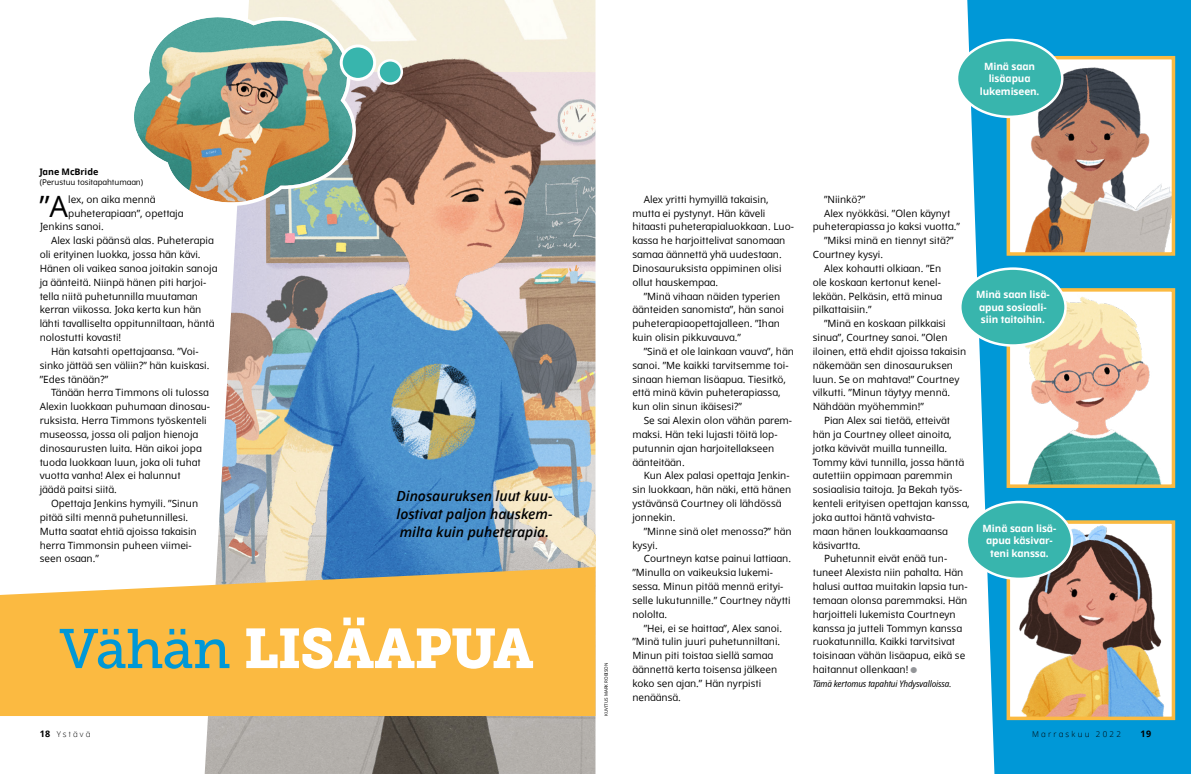
<style>
.page{position:relative;width:1191px;height:774px;background:#fff}
.page>*{position:absolute;margin:0;border:0;box-sizing:border-box;transform-origin:0 0}
.ARTCL_title_Dots{font:55.5px "Museo Slablds Lat 900";letter-spacing:-.02em;color:#fff}
.ARTCL_para_first{font:29.4px "Dots Solidlds Lat";color:#000}
.t1{font:italic 600 14px/18px "Dots Solidlds Lat";color:#000;text-align:justify}
.ARTCL_para{font:10px/13.8px "Dots Solidlds Lat";color:#000}
.FIGimg_para{font:700 10px/12.5px "Dots Solidlds Lat";letter-spacing:-.01em;color:#fff;text-align:center}
.ARTCL_para_first-2{font:10px "Dots Solidlds Lat";color:#000}
.POP_para{font:italic 9px "Dots Solid Condlds Lat";letter-spacing:-.01em;color:#000}
.ARTCL-BY_para_first{font:700 9px "Dots Solidlds Lat";letter-spacing:-.005em;color:#000}
.ARTCL-BY_para{font:8px "Dots Solidlds Lat";letter-spacing:-.005em;color:#000}
.t2{font:300 8px "Dots Solidlds Lat";letter-spacing:.28em;color:#000}
.FIGimg-CRDT_para{font:4.5px "Dots Solidlds Lat";color:#000}
.s1{font-family:"Museo Slablds Lat 500";color:#0098d7}
.s2{font-family:"Ding P Ilds Dpi";font-size:8.5px;color:#939598}
.s3{font-weight:700;font-size:9px}
</style>
<div class="page">
<img style="left:205px;top:0;width:390px;height:774px">
<img style="left:249px;top:46px;width:346px;height:728px">
<img style="left:0;top:567px;width:595px;height:149px">
<img style="left:967px;top:0;width:224px;height:774px">
<svg style="left:1004px;top:54px;width:173px;height:203px"></svg>
<svg style="left:1004px;top:286px;width:173px;height:204px"></svg>
<svg style="left:1004px;top:518px;width:173px;height:204px"></svg>
<svg style="left:134px;top:15px;width:223px;height:191px;background:#a7b098"></svg>
<div style="left:957px;top:40px;width:105px;height:77px;background:#38b5ad;border-radius:50%"></div>
<div style="left:955px;top:39px;width:108px;height:79px;border:2px solid #fff;border-radius:50%"></div>
<div style="left:960px;top:269px;width:105px;height:76px;background:#38b5ad;border-radius:50%"></div>
<div style="left:959px;top:267px;width:107px;height:80px;border:2px solid #fff;border-radius:50%"></div>
<div style="left:966px;top:502px;width:106px;height:77px;background:#38b5ad;border-radius:50%"></div>
<div style="left:965px;top:501px;width:108px;height:79px;border:2px solid #fff;border-radius:50%"></div>
<div style="left:341px;top:46px;width:34px;height:33px;background:#38b5ad;border-radius:50%"></div>
<div style="left:340px;top:44px;width:36px;height:37px;border:3px solid #fff;border-radius:50%"></div>
<svg style="left:378px;top:60px;width:24px;height:24px"></svg>
<div style="left:377px;top:59px;width:26px;height:26px;border:2px solid #fff;border-radius:50%"></div>
<p class="ARTCL-BY_para_first" style="left:40px;top:165px;width:60px">Jane McBride</p>
<p class="ARTCL-BY_para" style="left:40px;top:176px;width:105px">(Perustuu tositapahtumaan)</p>
<p class="ARTCL_para_first" style="left:39px;top:184px;width:30px">”A</p>
<p class="ARTCL_para_first-2" style="left:68px;top:192px;width:89px">lex, on aika mennä</p>
<p class="ARTCL_para_first-2" style="left:68px;top:206px;width:117px">puheterapiaan”, opettaja</p>
<p class="ARTCL_para_first-2" style="left:40px;top:219px;width:66px">Jenkins sanoi.</p>
<p class="ARTCL_para" style="left:40px;top:234px;width:179px;text-indent:11px">Alex laski päänsä alas. Puheterapia oli erityinen luokka, jossa hän kävi.<br>Hänen oli vaikea sanoa joitakin sanoja ja äänteitä. Niinpä hänen piti harjoi&shy;tella niitä puhetunnilla muutaman kerran viikossa. Joka kerta kun hän lähti tavalliselta oppitunniltaan, häntä nolostutti kovasti!</p>
<p class="ARTCL_para" style="left:40px;top:344px;width:171px;text-indent:11px">Hän katsahti opettajaansa. ”Voi&shy;sinko jättää sen väliin?” hän kuiskasi. ”Edes tänään?”</p>
<p class="ARTCL_para" style="left:40px;top:386px;width:172px;text-indent:11px">Tänään herra Timmons oli tulossa Alexin luokkaan puhumaan dinosau&shy;ruksista. Herra Timmons työskenteli museossa, jossa oli paljon hienoja dinosaurusten luita. Hän aikoi jopa tuoda luokkaan luun, joka oli tuhat vuotta vanha! Alex ei halunnut<br>jäädä paitsi siitä.</p>
<p class="ARTCL_para" style="left:40px;top:497px;width:160px;text-indent:11px">Opettaja Jenkins hymyili. ”Sinun pitää silti mennä puhetunnillesi.<br>Mutta saatat ehtiä ajoissa takaisin herra Timmonsin puheen viimei&shy;seen osaan.”</p>
<p class="t1" style="left:396px;top:487px;width:158px">Dinosauruksen luut kuu&shy;lostivat paljon hauskem&shy;milta kuin puheterapia.</p>
<p class="ARTCL_title_Dots" style="left:59px;top:602px;width:476px"><span class="s1">Vähän</span> LISÄAPUA</p>
<p class="FIGimg_para" style="left:979px;top:60px;width:61px">Minä saan lisäapua lukemiseen.</p>
<p class="FIGimg-CRDT_para" style="left:603px;top:716px;width:55px;rotate:-90deg">KUVITUS MARK ROBISON</p>
<p class="ARTCL_para" style="left:632px;top:192px;width:163px;text-indent:11px">Alex yritti hymyillä takaisin, mutta ei pystynyt. Hän käveli hitaasti puheterapialuokkaan. Luo&shy;kassa he harjoittelivat sanomaan samaa äännettä yhä uudestaan.<br>Dinosauruksista oppiminen olisi ollut hauskempaa.</p>
<p class="ARTCL_para" style="left:632px;top:289px;width:153px;text-indent:11px">”Minä vihaan näiden typerien äänteiden sanomista”, hän sanoi puheterapiaopettajalleen. ”Ihan kuin olisin pikkuvauva.”</p>
<p class="ARTCL_para" style="left:632px;top:344px;width:163px;text-indent:11px">”Sinä et ole lainkaan vauva”, hän sanoi. ”Me kaikki tarvitsemme toi&shy;sinaan hieman lisäapua. Tiesitkö, että minä kävin puheterapiassa, kun olin sinun ikäisesi?”</p>
<p class="ARTCL_para" style="left:632px;top:414px;width:161px;text-indent:11px">Se sai Alexin olon vähän parem&shy;maksi. Hän teki lujasti töitä lop&shy;putunnin ajan harjoitellakseen äänteitään.</p>
<p class="ARTCL_para" style="left:632px;top:469px;width:160px;text-indent:11px">Kun Alex palasi opettaja Jenkin&shy;sin luokkaan, hän näki, että hänen ystävänsä Courtney oli lähdössä jonnekin.</p>
<p class="ARTCL_para" style="left:632px;top:524px;width:161px;text-indent:11px">”Minne sinä olet menossa?” hän kysyi.</p>
<p class="ARTCL_para" style="left:632px;top:552px;width:160px;text-indent:11px">Courtneyn katse painui lattiaan. ”Minulla on vaikeuksia lukemi&shy;sessa. Minun pitää mennä erityi&shy;selle lukutunnille.” Courtney näytti nololta.</p>
<p class="ARTCL_para" style="left:632px;top:621px;width:151px;text-indent:11px">”Hei, ei se haittaa”, Alex sanoi. ”Minä tulin juuri puhetunniltani.<br>Minun piti toistaa siellä samaa äännettä kerta toisensa jälkeen koko sen ajan.” Hän nyrpisti nenäänsä.</p>
<p class="ARTCL_para" style="left:824px;top:192px;width:43px">”Niinkö?”</p>
<p class="ARTCL_para" style="left:812px;top:206px;width:149px;text-align:center">Alex nyökkäsi. ”Olen käynyt puheterapiassa jo kaksi vuotta.”</p>
<p class="ARTCL_para" style="left:812px;top:234px;width:142px;text-indent:11px">”Miksi minä en tiennyt sitä?”<br>Courtney kysyi.</p>
<p class="ARTCL_para" style="left:812px;top:261px;width:131px;text-indent:11px">Alex kohautti olkiaan. ”En ole koskaan kertonut kenel&shy;lekään. Pelkäsin, että minua pilkattaisiin.”</p>
<p class="ARTCL_para" style="left:812px;top:317px;width:155px;text-indent:11px">”Minä en koskaan pilkkaisi sinua”, Courtney sanoi. ”Olen iloinen, että ehdit ajoissa takaisin näkemään sen dinosauruksen luun. Se on mahtava!” Courtney vilkutti. ”Minun täytyy mennä.<br>Nähdään myöhemmin!”</p>
<p class="ARTCL_para" style="left:812px;top:414px;width:159px;text-indent:11px">Pian Alex sai tietää, etteivät hän ja Courtney olleet ainoita, jotka kävivät muilla tunneilla.<br>Tommy kävi tunnilla, jossa häntä autettiin oppimaan paremmin sosiaalisia taitoja. Ja Bekah työs&shy;kenteli erityisen opettajan kanssa, joka auttoi häntä vahvista-<br>maan hänen loukkaamaansa käsivartta.</p>
<p class="ARTCL_para" style="left:812px;top:552px;width:156px;text-indent:11px">Puhetunnit eivät enää tun&shy;tuneet Alexista niin pahalta. Hän halusi auttaa muitakin lapsia tun&shy;temaan olonsa paremmaksi. Hän harjoitteli lukemista Courtneyn kanssa ja jutteli Tommyn kanssa ruokatunnilla. Kaikki tarvitsivat toisinaan vähän lisäapua, eikä se haitannut ollenkaan! <span class="s2">●</span></p>
<p class="POP_para" style="left:812px;top:677px;width:140px">Tämä kertomus tapahtui Yhdysvalloissa.</p>
<p class="FIGimg_para" style="left:976px;top:289px;width:75px;text-align:left">Minä saan lisä&shy;apua sosiaali&shy;siin taitoihin.</p>
<p class="FIGimg_para" style="left:982px;top:522px;width:75px">Minä saan lisä&shy;apua käsivar&shy;teni kanssa.</p>
<p class="t2" style="left:40px;top:728px;width:52px"><span class="s3">18</span> Ystävä</p>
<p class="t2" style="left:1032px;top:728px;width:90px">Marraskuu 2022</p>
<p class="ARTCL-BY_para_first" style="left:1140px;top:727px;width:12px">19</p>
</div>
